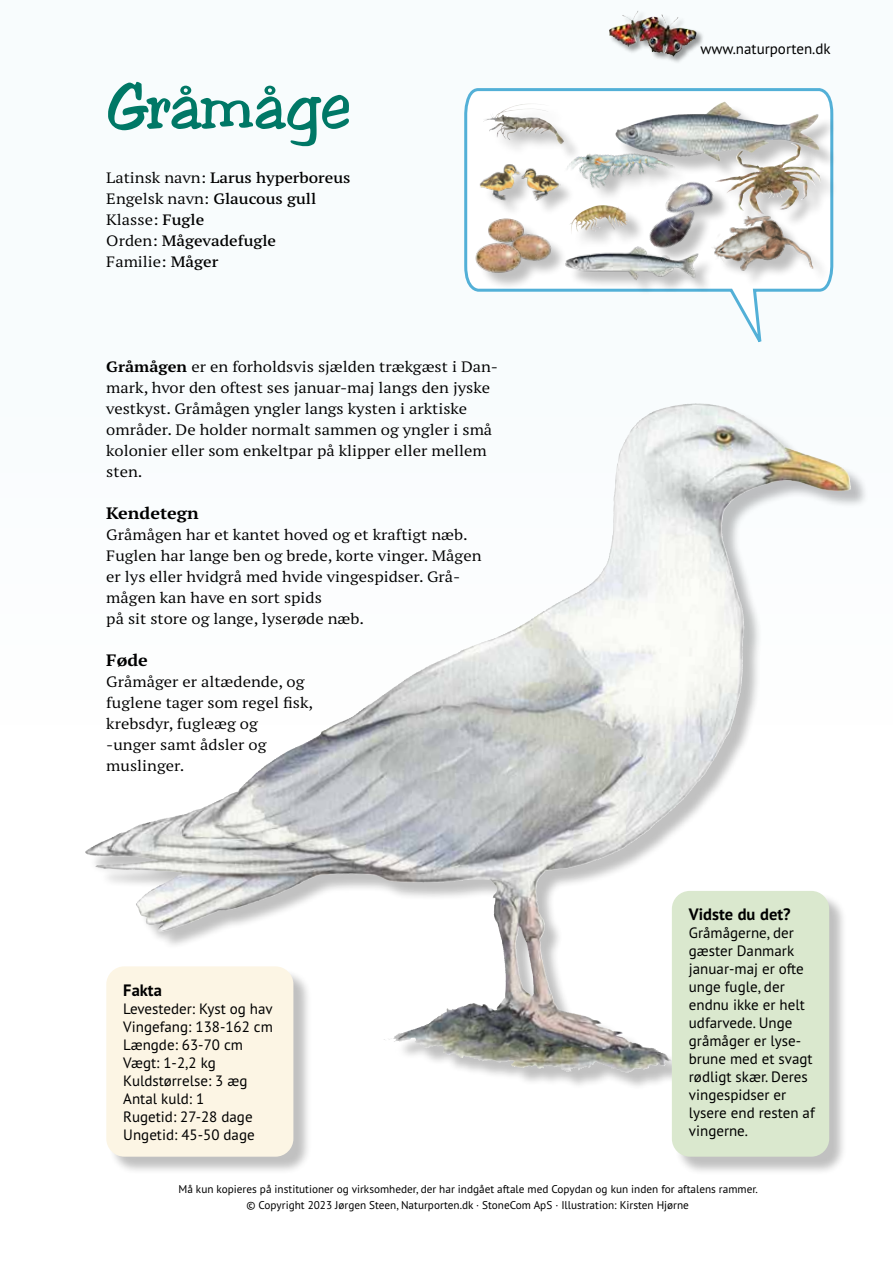
<style>
.page{position:relative;width:893px;height:1263px;background:#f8fcfd}
.page>*{position:absolute;margin:0;border:0;box-sizing:border-box;transform-origin:0 0}
.t1{font:60px "Toledo";color:#007866}
.t2{font:700 16.5px "PT Sans Pro";color:#000}
.t3{font:700 expanded 16.5px "PT Serif Pro";color:#000}
.t4{font:expanded 15px/21px "PT Serif Pro";color:#000}
.t5{font:15px/18px "PT Sans Pro";color:#000}
.t6{font:600 expanded 15px/21px "PT Serif Pro";color:#000}
.t7{font:11.25px/16.5px "PT Sans Pro";color:#000;text-align:center}
.s1{font-weight:400}
.s2{font-weight:700}
</style>
<div class="page">
<div style="left:609px;top:11px;width:96px;height:54px;background:#000;opacity:.4"></div>
<img style="left:609px;top:11px;width:58px;height:42px">
<div style="left:109px;top:969px;width:203px;height:207px;background:#000;opacity:.25"></div>
<div style="left:106px;top:966px;width:187px;height:191px;background:#fcf5e4;border-radius:18px"></div>
<div style="left:88px;top:406px;width:781px;height:684px;background:#000;opacity:.25"></div>
<img style="left:623px;top:403px;width:72px;height:41px">
<div style="left:674px;top:893px;width:174px;height:282px;background:#000;opacity:.25"></div>
<div style="left:672px;top:891px;width:157px;height:266px;background:#dae8ce;border-radius:18px"></div>
<svg style="left:464px;top:88px;width:370px;height:255px"></svg>
<div style="left:480px;top:222px;width:87px;height:68px;background:#000;opacity:.25"></div>
<img style="left:485px;top:217px;width:41px;height:23px">
<img style="left:505px;top:227px;width:49px;height:38px">
<img style="left:472px;top:240px;width:51px;height:35px">
<div style="left:618px;top:104px;width:220px;height:75px;background:#000;opacity:.25"></div>
<img style="left:636px;top:102px;width:89px;height:21px">
<img style="left:647px;top:169px;width:71px;height:80px">
<div style="left:718px;top:145px;width:121px;height:87px;background:#000;opacity:.25"></div>
<svg style="left:791px;top:143px;width:7px;height:11px"></svg>
<div style="left:718px;top:219px;width:113px;height:69px;background:#000;opacity:.25"></div>
<img style="left:710px;top:214px;width:105px;height:59px">
<div style="left:569px;top:249px;width:146px;height:48px;background:#000;opacity:.25"></div>
<img style="left:563px;top:246px;width:136px;height:35px">
<div style="left:570px;top:157px;width:119px;height:48px;background:#000;opacity:.25"></div>
<img style="left:561px;top:126px;width:115px;height:89px">
<div style="left:573px;top:207px;width:74px;height:45px;background:#000;opacity:.25"></div>
<img style="left:581px;top:205px;width:23px;height:7px">
<div style="left:487px;top:106px;width:95px;height:56px;background:#000;opacity:.25"></div>
<img style="left:500px;top:104px;width:31px;height:9px">
<div style="left:483px;top:167px;width:93px;height:50px;background:#000;opacity:.25"></div>
<img style="left:478px;top:163px;width:82px;height:38px">
<h1 class="t1" style="left:106px;top:69px;width:246px">Gråmåge</h1>
<p class="t6" style="left:106px;top:166px;width:246px"><span class="s1">Latinsk navn:</span> Larus hyperboreus<br><span class="s1">Engelsk navn:</span> Glaucous gull<br><span class="s1">Klasse:</span> Fugle<br><span class="s1">Orden:</span> Mågevadefugle<br><span class="s1">Familie:</span> Måger</p>
<p class="t4" style="left:106px;top:355px;width:393px"><span class="s2">Gråmågen</span> er en forholdsvis sjælden trækgæst i Dan&shy;mark, hvor den oftest ses januar-maj langs den jyske vestkyst. Gråmågen yngler langs kysten i arktiske områder. De holder normalt sammen og yngler i små kolonier eller som enkeltpar på klipper eller mellem sten.</p>
<p class="t3" style="left:106px;top:502px;width:94px">Kendetegn</p>
<p class="t4" style="left:106px;top:523px;width:377px">Gråmågen har et kantet hoved og et kraftigt næb.<br>Fuglen har lange ben og brede, korte vinger. Mågen er lys eller hvidgrå med hvide vingespidser. Grå&shy;mågen kan have en sort spids<br>på sit store og lange, lyserøde næb.</p>
<p class="t3" style="left:106px;top:649px;width:43px">Føde</p>
<p class="t4" style="left:106px;top:670px;width:208px">Gråmåger er altædende, og fuglene tager som regel fisk, krebsdyr, fugleæg og<br>-unger samt ådsler og muslinger.</p>
<p class="t2" style="left:123px;top:979px;width:40px">Fakta</p>
<p class="t5" style="left:123px;top:999px;width:151px">Levesteder: Kyst og hav<br>Vingefang: 138-162 cm<br>Længde: 63-70 cm<br>Vægt: 1-2,2 kg<br>Kuldstørrelse: 3 æg<br>Antal kuld: 1<br>Rugetid: 27-28 dage<br>Ungetid: 45-50 dage</p>
<p class="t5" style="left:701px;top:39px;width:132px">www.naturporten.dk</p>
<p class="t2" style="left:689px;top:904px;width:103px">Vidste du det?</p>
<p class="t5" style="left:689px;top:924px;width:127px">Gråmågerne, der gæster Danmark januar-maj er ofte unge fugle, der endnu ikke er helt udfarvede. Unge gråmåger er lyse&shy;brune med et svagt rødligt skær. Deres vingespidser er lysere end resten af vingerne.</p>
<p class="t7" style="left:178px;top:1180px;width:581px">Må kun kopieres på institutioner og virksomheder, der har indgået aftale med Copydan og kun inden for aftalens rammer. © Copyright 2023 Jørgen Steen, Naturporten.dk · StoneCom ApS · Illustration: Kirsten Hjørne</p>
</div>
